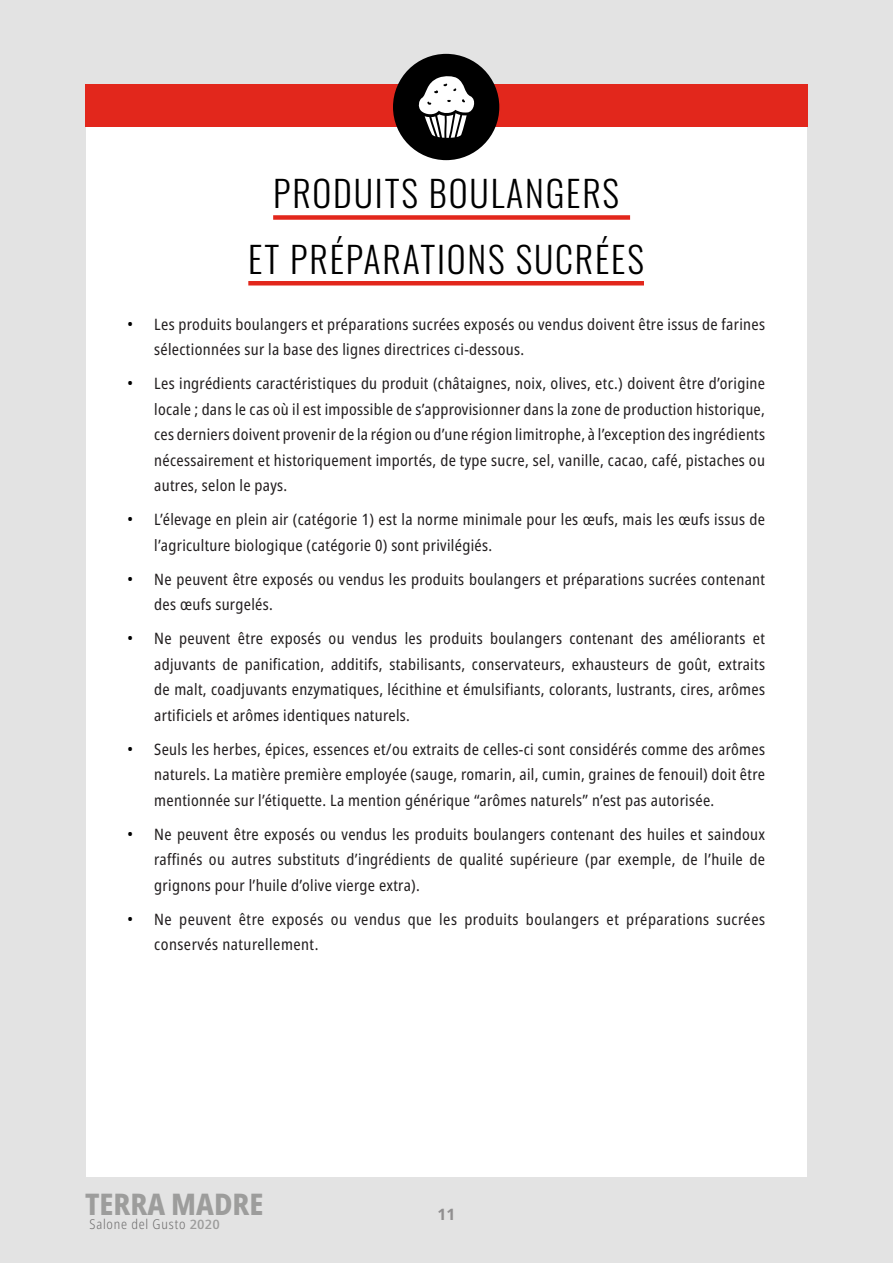
<style>
.page{position:relative;width:893px;height:1263px;background:#fff}
.page>*{position:absolute;margin:0;border:0;box-sizing:border-box;transform-origin:0 0}
.t1{font:300 36px/65.7px "Oswald";letter-spacing:.05em;color:#000;text-align:center}
.t2{font:800 condensed 29.85px "Noto Sans";color:#9d9d9c}
.t3{font:condensed 15.75px/25.5px "Noto Sans";letter-spacing:.02em;color:#231f20}
.t4{font:700 15.75px "Noto Sans";color:#918f90}
.t5{font:300 condensed 13.5px "Noto Sans";letter-spacing:.06em;color:#706f6f}
.s1{font-stretch:normal;font-size:16.5px;color:#000}
.s2{font-weight:500;font-size:12.9px;color:#9d9d9c}
</style>
<div class="page">
<div style="left:0;top:0;width:893px;height:85px;background:#e3e3e3"></div>
<div style="left:808px;top:0;width:85px;height:1263px;background:#e3e3e3"></div>
<div style="left:0;top:0;width:85px;height:1263px;background:#e3e3e3"></div>
<div style="left:0;top:1178px;width:893px;height:85px;background:#e3e3e3"></div>
<div style="left:85px;top:85px;width:722px;height:42px;background:#e2271c"></div>
<div style="left:393px;top:54px;width:106px;height:106px;background:#000;border-radius:50%"></div>
<svg style="left:418px;top:76px;width:57px;height:62px"></svg>
<div style="left:273px;top:215px;width:357px;height:5px;background:#e2271c"></div>
<hr style="left:248px;top:281px;width:396px;height:4px;background:#e2271c">
<h1 class="t1" style="left:248px;top:157px;width:397px">PRODUITS BOULANGERS<br>ET PRÉPARATIONS SUCRÉES</h1>
<p class="t3" style="left:154px;top:311px;width:612px;text-indent:-27px"><span class="s1">•</span> Les produits boulangers et préparations sucrées exposés ou vendus doivent être issus de farines sélectionnées sur la base des lignes directrices ci-dessous.</p>
<p class="t3" style="left:154px;top:371px;width:612px;text-align:justify;text-indent:-27px"><span class="s1">•</span> Les ingrédients caractéristiques du produit (châtaignes, noix, olives, etc.) doivent être d’origine locale ; dans le cas où il est impossible de s’approvisionner dans la zone de production historique, ces derniers doivent provenir de la région ou d’une région limitrophe, à l’exception des ingrédients nécessairement et historiquement importés, de type sucre, sel, vanille, cacao, café, pistaches ou autres, selon le pays.</p>
<p class="t3" style="left:154px;top:507px;width:612px;text-indent:-27px"><span class="s1">•</span> L’élevage en plein air (catégorie 1) est la norme minimale pour les œufs, mais les œufs issus de l’agriculture biologique (catégorie 0) sont privilégiés.</p>
<p class="t3" style="left:154px;top:566px;width:612px;text-indent:-27px"><span class="s1">•</span> Ne peuvent être exposés ou vendus les produits boulangers et préparations sucrées contenant des œufs surgelés.</p>
<p class="t3" style="left:154px;top:626px;width:612px;text-align:justify;text-indent:-27px"><span class="s1">•</span> Ne peuvent être exposés ou vendus les produits boulangers contenant des améliorants et adjuvants de panification, additifs, stabilisants, conservateurs, exhausteurs de goût, extraits de malt, coadjuvants enzymatiques, lécithine et émulsifiants, colorants, lustrants, cires, arômes artificiels et arômes identiques naturels.</p>
<p class="t3" style="left:154px;top:736px;width:612px;text-align:justify;text-indent:-27px"><span class="s1">•</span> Seuls les herbes, épices, essences et/ou extraits de celles-ci sont considérés comme des arômes naturels. La matière première employée (sauge, romarin, ail, cumin, graines de fenouil) doit être mentionnée sur l’étiquette. La mention générique “arômes naturels” n’est pas autorisée.</p>
<p class="t3" style="left:154px;top:821px;width:612px;text-align:justify;text-indent:-27px"><span class="s1">•</span> Ne peuvent être exposés ou vendus les produits boulangers contenant des huiles et saindoux raffinés ou autres substituts d’ingrédients de qualité supérieure (par exemple, de l’huile de grignons pour l’huile d’olive vierge extra).</p>
<p class="t3" style="left:154px;top:906px;width:612px;text-indent:-27px"><span class="s1">•</span> Ne peuvent être exposés ou vendus que les produits boulangers et préparations sucrées conservés naturellement.</p>
<h2 class="t2" style="left:85px;top:1182px;width:180px">TERRA MADRE</h2>
<p class="t5" style="left:89px;top:1215px;width:132px">Salone del Gusto <span class="s2">2020</span></p>
<p class="t4" style="left:437px;top:1203px;width:20px">11</p>
</div>
